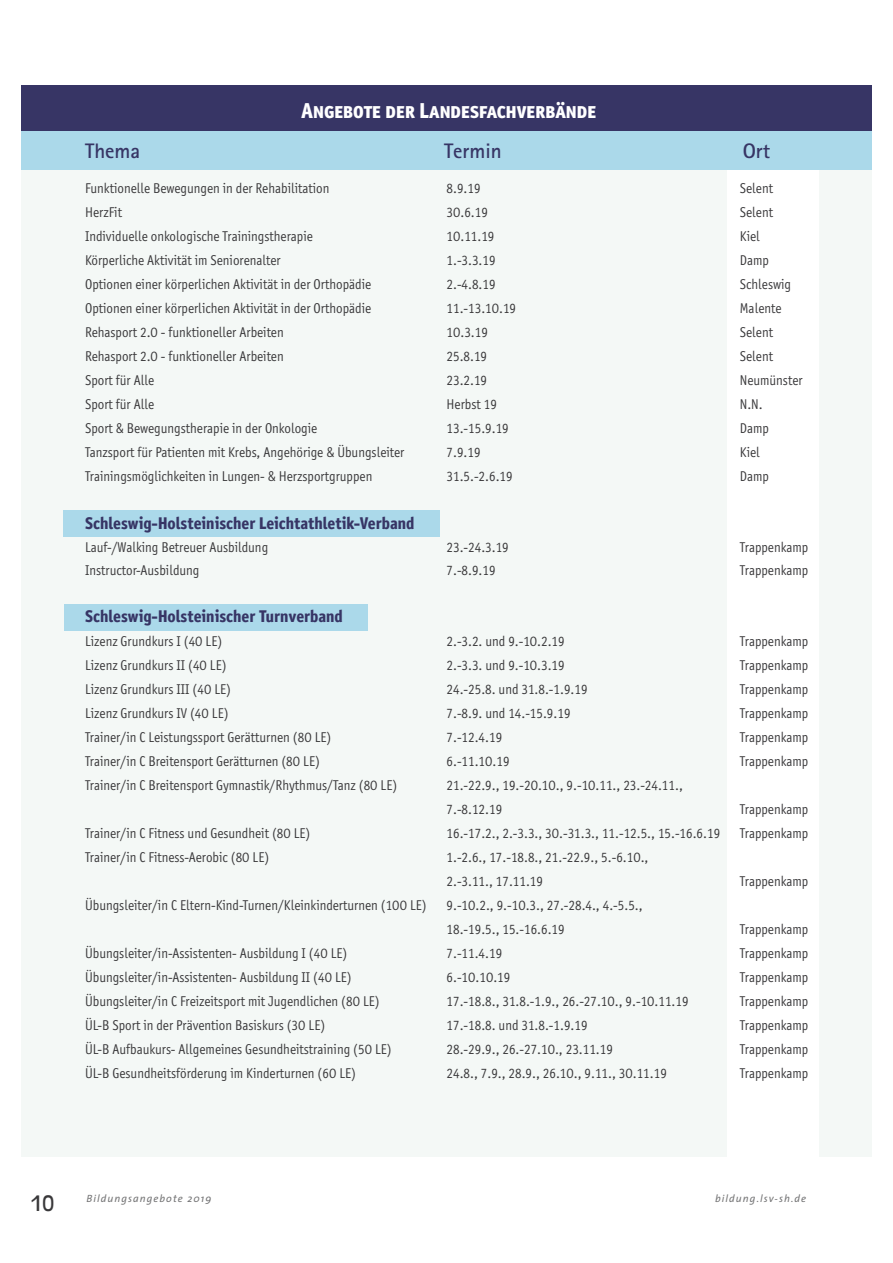
<style>
.page{position:relative;width:893px;height:1263px;background:#fff}
.page>*{position:absolute;margin:0;border:0;box-sizing:border-box;transform-origin:0 0}
.t1{font:700 21px "Axel SC";color:#fff}
.t2{font:700 21px "Rotis Sans Serif";color:#373565}
.t3{font:21px "Antique Olive";color:#39383a}
.t4{font:700 16.5px "Axel";color:#373565}
.t5{font:13.8px/24px "Axel";color:#39383a}
.t6{font:italic 10.5px "The Sans";letter-spacing:.1em;color:#747475}
.s1{font-family:"Quay Itc T"}
</style>
<div class="page">
<div style="left:21px;top:170px;width:851px;height:987px;background:#f4f8f6"></div>
<div style="left:727px;top:165px;width:91px;height:992px;background:#fff"></div>
<div style="left:21px;top:85px;width:851px;height:47px;background:#373565"></div>
<div style="left:21px;top:132px;width:851px;height:38px;background:#abd9ea"></div>
<div style="left:64px;top:604px;width:303px;height:26px;background:#abd9ea"></div>
<div style="left:64px;top:510px;width:376px;height:26px;background:#abd9ea"></div>
<h1 class="t1" style="left:301px;top:97px;width:297px">Angebote der Landesfachverbände</h1>
<h1 class="t2" style="left:85px;top:144px;width:57px">Thema</h1>
<h1 class="t2" style="left:444px;top:144px;width:59px">Termin</h1>
<h1 class="t2" style="left:743px;top:144px;width:29px">Ort</h1>
<p class="t5" style="left:85px;top:177px;width:246px">Funktionelle Bewegungen in der Rehabilitation</p>
<p class="t5" style="left:447px;top:177px;width:36px">8.9.19</p>
<p class="t5" style="left:740px;top:177px;width:35px">Selent</p>
<p class="t5" style="left:85px;top:201px;width:38px">HerzFit</p>
<p class="t5" style="left:447px;top:201px;width:43px">3<span class="s1">0</span>.6.19</p>
<p class="t5" style="left:740px;top:201px;width:35px">Selent</p>
<p class="t5" style="left:85px;top:225px;width:229px">Individuelle onkologische Trainingstherapie</p>
<p class="t5" style="left:447px;top:225px;width:49px">1<span class="s1">0</span>.11.19</p>
<p class="t5" style="left:740px;top:225px;width:21px">Kiel</p>
<p class="t5" style="left:85px;top:249px;width:197px">Körperliche Aktivität im Seniorenalter</p>
<p class="t5" style="left:447px;top:249px;width:51px">1.-3.3.19</p>
<p class="t5" style="left:740px;top:249px;width:31px">Damp</p>
<p class="t5" style="left:85px;top:273px;width:288px">Optionen einer körperlichen Aktivität in der Orthopädie</p>
<p class="t5" style="left:447px;top:273px;width:51px">2.-4.8.19</p>
<p class="t5" style="left:740px;top:273px;width:53px">Schleswig</p>
<p class="t5" style="left:85px;top:297px;width:288px">Optionen einer körperlichen Aktivität in der Orthopädie</p>
<p class="t5" style="left:447px;top:297px;width:71px">11.-13.1<span class="s1">0</span>.19</p>
<p class="t5" style="left:740px;top:297px;width:43px">Malente</p>
<p class="t5" style="left:85px;top:321px;width:200px">Rehasport 2.<span class="s1">0</span> - funktioneller Arbeiten</p>
<p class="t5" style="left:447px;top:321px;width:43px">1<span class="s1">0</span>.3.19</p>
<p class="t5" style="left:740px;top:321px;width:35px">Selent</p>
<p class="t5" style="left:85px;top:345px;width:200px">Rehasport 2.<span class="s1">0</span> - funktioneller Arbeiten</p>
<p class="t5" style="left:447px;top:345px;width:42px">25.8.19</p>
<p class="t5" style="left:740px;top:345px;width:35px">Selent</p>
<p class="t5" style="left:85px;top:369px;width:71px">Sport für Alle</p>
<p class="t5" style="left:447px;top:369px;width:42px">23.2.19</p>
<p class="t5" style="left:740px;top:369px;width:64px">Neumünster</p>
<p class="t5" style="left:85px;top:393px;width:71px">Sport für Alle</p>
<p class="t5" style="left:447px;top:393px;width:52px">Herbst 19</p>
<p class="t5" style="left:740px;top:393px;width:24px">N.N.</p>
<p class="t5" style="left:85px;top:417px;width:234px">Sport &amp; Bewegungstherapie in der Onkologie</p>
<p class="t5" style="left:447px;top:417px;width:64px">13.-15.9.19</p>
<p class="t5" style="left:740px;top:417px;width:31px">Damp</p>
<p class="t5" style="left:85px;top:441px;width:321px">Tanzsport für Patienten mit Krebs, Angehörige &amp; Übungsleiter</p>
<p class="t5" style="left:447px;top:441px;width:36px">7.9.19</p>
<p class="t5" style="left:740px;top:441px;width:21px">Kiel</p>
<p class="t5" style="left:85px;top:465px;width:289px">Trainingsmöglichkeiten in Lungen- &amp; Herzsportgruppen</p>
<p class="t5" style="left:447px;top:465px;width:68px">31.5.-2.6.19</p>
<p class="t5" style="left:740px;top:465px;width:31px">Damp</p>
<p class="t4" style="left:85px;top:512px;width:331px">Schleswig-Holsteinischer Leichtathletik-Verband</p>
<p class="t5" style="left:85px;top:535px;width:185px">Lauf-/Walking Betreuer Ausbildung</p>
<p class="t5" style="left:447px;top:535px;width:64px">23.-24.3.19</p>
<p class="t5" style="left:740px;top:535px;width:70px">Trappenkamp</p>
<p class="t5" style="left:85px;top:558px;width:116px">Instructor-Ausbildung</p>
<p class="t5" style="left:447px;top:558px;width:51px">7.-8.9.19</p>
<p class="t5" style="left:740px;top:558px;width:70px">Trappenkamp</p>
<p class="t4" style="left:85px;top:606px;width:259px">Schleswig-Holsteinischer Turnverband</p>
<p class="t5" style="left:85px;top:630px;width:139px">Lizenz Grundkurs I (4<span class="s1">0</span> LE)</p>
<p class="t5" style="left:447px;top:630px;width:120px">2.-3.2. und 9.-1<span class="s1">0</span>.2.19</p>
<p class="t5" style="left:740px;top:630px;width:70px">Trappenkamp</p>
<p class="t5" style="left:85px;top:654px;width:143px">Lizenz Grundkurs II (4<span class="s1">0</span> LE)</p>
<p class="t5" style="left:447px;top:654px;width:120px">2.-3.3. und 9.-1<span class="s1">0</span>.3.19</p>
<p class="t5" style="left:740px;top:654px;width:70px">Trappenkamp</p>
<p class="t5" style="left:85px;top:678px;width:148px">Lizenz Grundkurs III (4<span class="s1">0</span> LE)</p>
<p class="t5" style="left:447px;top:678px;width:142px">24.-25.8. und 31.8.-1.9.19</p>
<p class="t5" style="left:740px;top:678px;width:70px">Trappenkamp</p>
<p class="t5" style="left:85px;top:702px;width:145px">Lizenz Grundkurs IV (4<span class="s1">0</span> LE)</p>
<p class="t5" style="left:447px;top:702px;width:125px">7.-8.9. und 14.-15.9.19</p>
<p class="t5" style="left:740px;top:702px;width:70px">Trappenkamp</p>
<p class="t5" style="left:85px;top:726px;width:248px">Trainer/in C Leistungssport Gerätturnen (8<span class="s1">0</span> LE)</p>
<p class="t5" style="left:447px;top:726px;width:57px">7.-12.4.19</p>
<p class="t5" style="left:740px;top:726px;width:70px">Trappenkamp</p>
<p class="t5" style="left:85px;top:750px;width:236px">Trainer/in C Breitensport Gerätturnen (8<span class="s1">0</span> LE)</p>
<p class="t5" style="left:447px;top:750px;width:65px">6.-11.1<span class="s1">0</span>.19</p>
<p class="t5" style="left:740px;top:750px;width:70px">Trappenkamp</p>
<p class="t5" style="left:85px;top:774px;width:314px">Trainer/in C Breitensport Gymnastik/Rhythmus/Tanz (8<span class="s1">0</span> LE)</p>
<p class="t5" style="left:447px;top:774px;width:238px">21.-22.9., 19.-2<span class="s1">0</span>.1<span class="s1">0</span>., 9.-1<span class="s1">0</span>.11., 23.-24.11.,<br>7.-8.12.19</p>
<p class="t5" style="left:740px;top:798px;width:70px">Trappenkamp</p>
<p class="t5" style="left:85px;top:822px;width:227px">Trainer/in C Fitness und Gesundheit (8<span class="s1">0</span> LE)</p>
<p class="t5" style="left:447px;top:822px;width:275px">16.-17.2., 2.-3.3., 3<span class="s1">0</span>.-31.3., 11.-12.5., 15.-16.6.19</p>
<p class="t5" style="left:740px;top:822px;width:70px">Trappenkamp</p>
<p class="t5" style="left:85px;top:846px;width:186px">Trainer/in C Fitness-Aerobic (8<span class="s1">0</span> LE)</p>
<p class="t5" style="left:447px;top:846px;width:203px">1.-2.6., 17.-18.8., 21.-22.9., 5.-6.1<span class="s1">0</span>.,<br>2.-3.11., 17.11.19</p>
<p class="t5" style="left:740px;top:870px;width:70px">Trappenkamp</p>
<p class="t5" style="left:85px;top:894px;width:343px">Übungsleiter/in C Eltern-Kind-Turnen/Kleinkinderturnen (1<span class="s1">00</span> LE)</p>
<p class="t5" style="left:447px;top:894px;width:198px">9.-1<span class="s1">0</span>.2., 9.-1<span class="s1">0</span>.3., 27.-28.4., 4.-5.5.,<br>18.-19.5., 15.-16.6.19</p>
<p class="t5" style="left:740px;top:918px;width:70px">Trappenkamp</p>
<p class="t5" style="left:85px;top:942px;width:264px">Übungsleiter/in-Assistenten- Ausbildung I (4<span class="s1">0</span> LE)</p>
<p class="t5" style="left:447px;top:942px;width:57px">7.-11.4.19</p>
<p class="t5" style="left:740px;top:942px;width:70px">Trappenkamp</p>
<p class="t5" style="left:85px;top:966px;width:268px">Übungsleiter/in-Assistenten- Ausbildung II (4<span class="s1">0</span> LE)</p>
<p class="t5" style="left:447px;top:966px;width:65px">6.-1<span class="s1">0</span>.1<span class="s1">0</span>.19</p>
<p class="t5" style="left:740px;top:966px;width:70px">Trappenkamp</p>
<p class="t5" style="left:85px;top:990px;width:296px">Übungsleiter/in C Freizeitsport mit Jugendlichen (8<span class="s1">0</span> LE)</p>
<p class="t5" style="left:447px;top:990px;width:244px">17.-18.8., 31.8.-1.9., 26.-27.1<span class="s1">0</span>., 9.-1<span class="s1">0</span>.11.19</p>
<p class="t5" style="left:740px;top:990px;width:70px">Trappenkamp</p>
<p class="t5" style="left:85px;top:1014px;width:242px">ÜL-B Sport in der Prävention Basiskurs (3<span class="s1">0</span> LE)</p>
<p class="t5" style="left:447px;top:1014px;width:142px">17.-18.8. und 31.8.-1.9.19</p>
<p class="t5" style="left:740px;top:1014px;width:70px">Trappenkamp</p>
<p class="t5" style="left:85px;top:1038px;width:308px">ÜL-B Aufbaukurs- Allgemeines Gesundheitstraining (5<span class="s1">0</span> LE)</p>
<p class="t5" style="left:447px;top:1038px;width:168px">28.-29.9., 26.-27.1<span class="s1">0</span>., 23.11.19</p>
<p class="t5" style="left:740px;top:1038px;width:70px">Trappenkamp</p>
<p class="t5" style="left:85px;top:1062px;width:273px">ÜL-B Gesundheitsförderung im Kinderturnen (6<span class="s1">0</span> LE)</p>
<p class="t5" style="left:447px;top:1062px;width:222px">24.8., 7.9., 28.9., 26.1<span class="s1">0</span>., 9.11., 3<span class="s1">0</span>.11.19</p>
<p class="t5" style="left:740px;top:1062px;width:70px">Trappenkamp</p>
<h1 class="t3" style="left:31px;top:1194px;width:25px">10</h1>
<p class="t6" style="left:87px;top:1194px;width:126px">Bildungsangebote 2019</p>
<p class="t6" style="left:715px;top:1194px;width:92px">bildung.lsv-sh.de</p>
</div>
